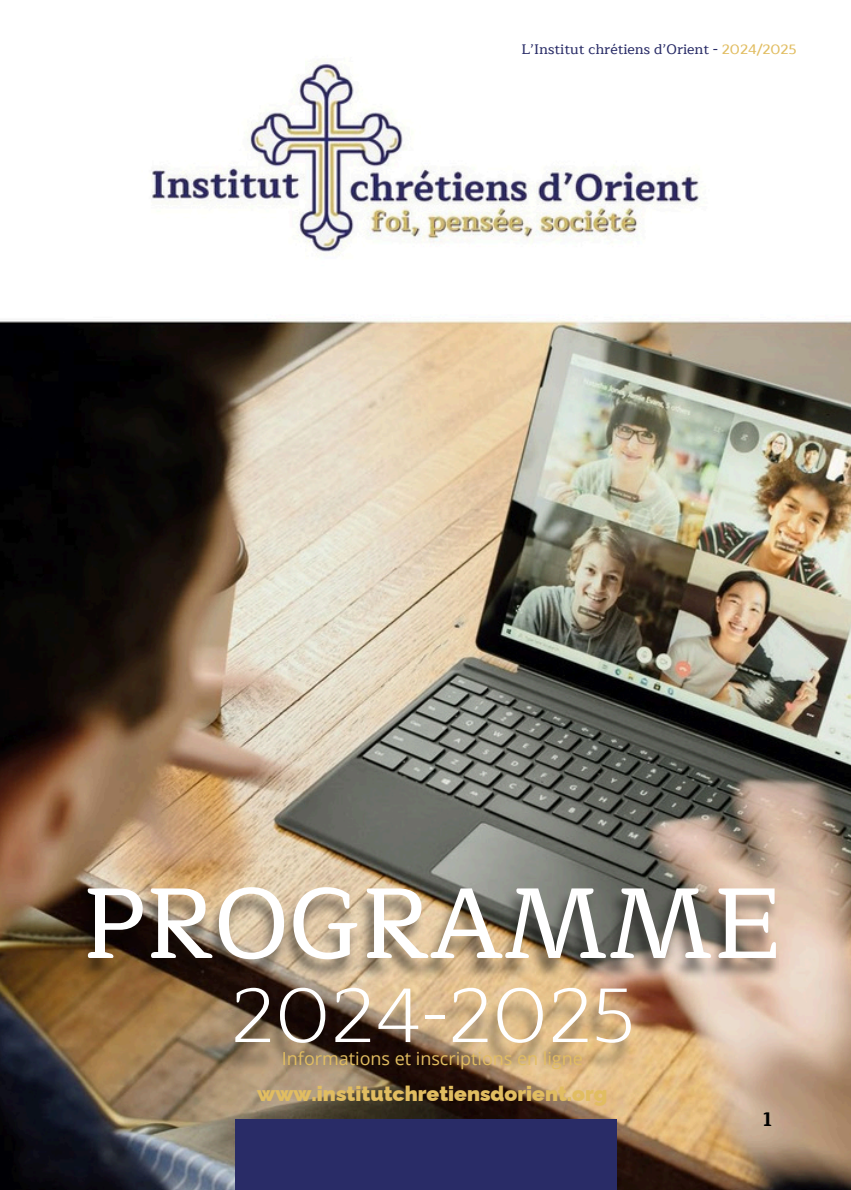
<style>
.page{position:relative;width:851px;height:1190px;background:#fff}
.page>*{position:absolute;margin:0;border:0;box-sizing:border-box;transform-origin:0 0}
.t1{font:500 100px "Maitree";color:#fff}
.t2{font:300 78px "Maitree";color:#fff}
.t3{font:900 21px "Raleway";color:#e1bd61}
.t4{font:700 20px "Maitree";color:#000}
.t5{font:18px "Open Sans";color:#e1bd61}
.t6{font:500 14px "Maitree";color:#292c67}
.s1{color:#e1bd61}
</style>
<div class="page">
<img style="left:0;top:59px;width:850px;height:1130px">
<img style="left:76px;top:890px;width:702px;height:180px">
<div style="left:235px;top:1119px;width:381px;height:70px;background:#292c67"></div>
<p class="t6" style="left:521px;top:38px;width:276px">L’Institut chrétiens d’Orient - <span class="s1">2024/2025</span></p>
<p class="t1" style="left:82px;top:843px;width:701px">PROGRAMME</p>
<p class="t2" style="left:230px;top:952px;width:406px">2024-2025</p>
<p class="t5" style="left:282px;top:1045px;width:302px">Informations et inscriptions en ligne</p>
<p class="t3" style="left:257px;top:1080px;width:352px">www.institutchretiensdorient.org</p>
<h1 class="t4" style="left:763px;top:1103px;width:11px">1</h1>
</div>
